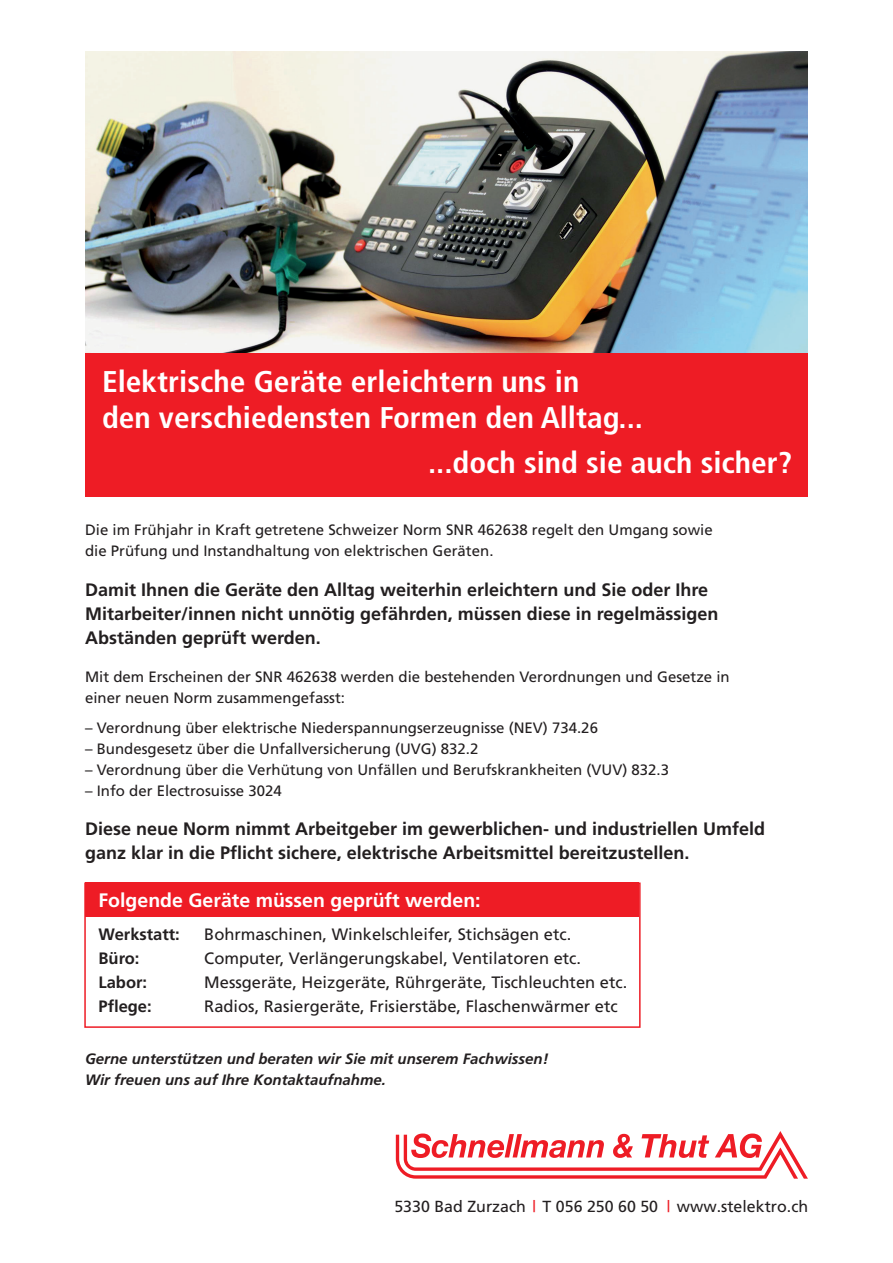
<style>
.page{position:relative;width:893px;height:1263px;background:#fff}
.page>*{position:absolute;margin:0;border:0;box-sizing:border-box;transform-origin:0 0}
.t1{font:700 condensed 30px/36px "Frutiger LT Std";color:#fff;scale:1.04 1}
.t2{font:700 19.5px "Frutiger";color:#fff}
.t3{font:700 18px/24px "Frutiger";color:#231f20}
.t4{font:16.5px "Frutiger";color:#231f20}
.t5{font:700 16.5px "Frutiger";color:#231f20}
.t6{font:16.05px "Frutiger";color:#231f20}
.t7{font:15px/21px "Frutiger";color:#231f20}
.t8{font:italic 700 15px/21px "Frutiger";color:#231f20}
.s1{color:#ee1c25}
</style>
<div class="page">
<div style="left:86px;top:882px;width:553px;height:35px;background:#ee1c25"></div>
<div style="left:84px;top:882px;width:557px;height:146px;border:2px solid #ee1c25"></div>
<img style="left:85px;top:51px;width:723px;height:302px">
<div style="left:85px;top:353px;width:723px;height:143px;background:#ee1c25"></div>
<svg style="left:396px;top:1131px;width:412px;height:48px"></svg>
<p class="t1" style="left:102px;top:364px;width:522px">Elektrische Geräte erleichtern uns in<br>den verschiedensten Formen den Alltag...</p>
<p class="t1" style="left:428px;top:445px;width:352px">...doch sind sie auch sicher?</p>
<p class="t7" style="left:85px;top:519px;width:629px">Die im Frühjahr in Kraft getretene Schweizer Norm SNR 462638 regelt den Umgang sowie die Prüfung und Instandhaltung von elektrischen Geräten.</p>
<p class="t3" style="left:85px;top:578px;width:635px">Damit Ihnen die Geräte den Alltag weiterhin erleichtern und Sie oder Ihre<br>Mitarbeiter/innen nicht unnötig gefährden, müssen diese in regelmässigen<br>Abständen geprüft werden.</p>
<p class="t7" style="left:85px;top:666px;width:646px">Mit dem Erscheinen der SNR 462638 werden die bestehenden Verordnungen und Gesetze in einer neuen Norm zusammengefasst:</p>
<p class="t7" style="left:85px;top:717px;width:514px">– Verordnung über elektrische Niederspannungserzeugnisse (NEV) 734.26</p>
<p class="t7" style="left:85px;top:738px;width:395px">– Bundesgesetz über die Unfallversicherung (UVG) 832.2</p>
<p class="t7" style="left:85px;top:759px;width:586px">– Verordnung über die Verhütung von Unfällen und Berufskrankheiten (VUV) 832.3</p>
<p class="t7" style="left:85px;top:780px;width:198px">– Info der Electrosuisse 3024</p>
<p class="t3" style="left:85px;top:816px;width:682px">Diese neue Norm nimmt Arbeitgeber im gewerblichen- und industriellen Umfeld ganz klar in die Pflicht sichere, elektrische Arbeitsmittel bereitzustellen.</p>
<p class="t2" style="left:99px;top:889px;width:384px">Folgende Geräte müssen geprüft werden:</p>
<p class="t5" style="left:99px;top:925px;width:83px">Werkstatt:</p>
<p class="t4" style="left:204px;top:925px;width:369px">Bohrmaschinen, Winkelschleifer, Stichsägen etc.</p>
<p class="t5" style="left:99px;top:949px;width:42px">Büro:</p>
<p class="t4" style="left:204px;top:949px;width:378px">Computer, Verlängerungskabel, Ventilatoren etc.</p>
<p class="t5" style="left:99px;top:973px;width:50px">Labor:</p>
<p class="t4" style="left:204px;top:973px;width:425px">Messgeräte, Heizgeräte, Rührgeräte, Tischleuchten etc.</p>
<p class="t5" style="left:99px;top:997px;width:55px">Pflege:</p>
<p class="t4" style="left:204px;top:997px;width:415px">Radios, Rasiergeräte, Frisierstäbe, Flaschenwärmer etc</p>
<p class="t8" style="left:85px;top:1048px;width:465px">Gerne unterstützen und beraten wir Sie mit unserem Fachwissen!<br>Wir freuen uns auf Ihre Kontaktaufnahme.</p>
<p class="t6" style="left:394px;top:1197px;width:415px">5330 Bad Zurzach <span class="s1">|</span> T 056 250 60 50 <span class="s1">|</span> www.stelektro.ch</p>
</div>
